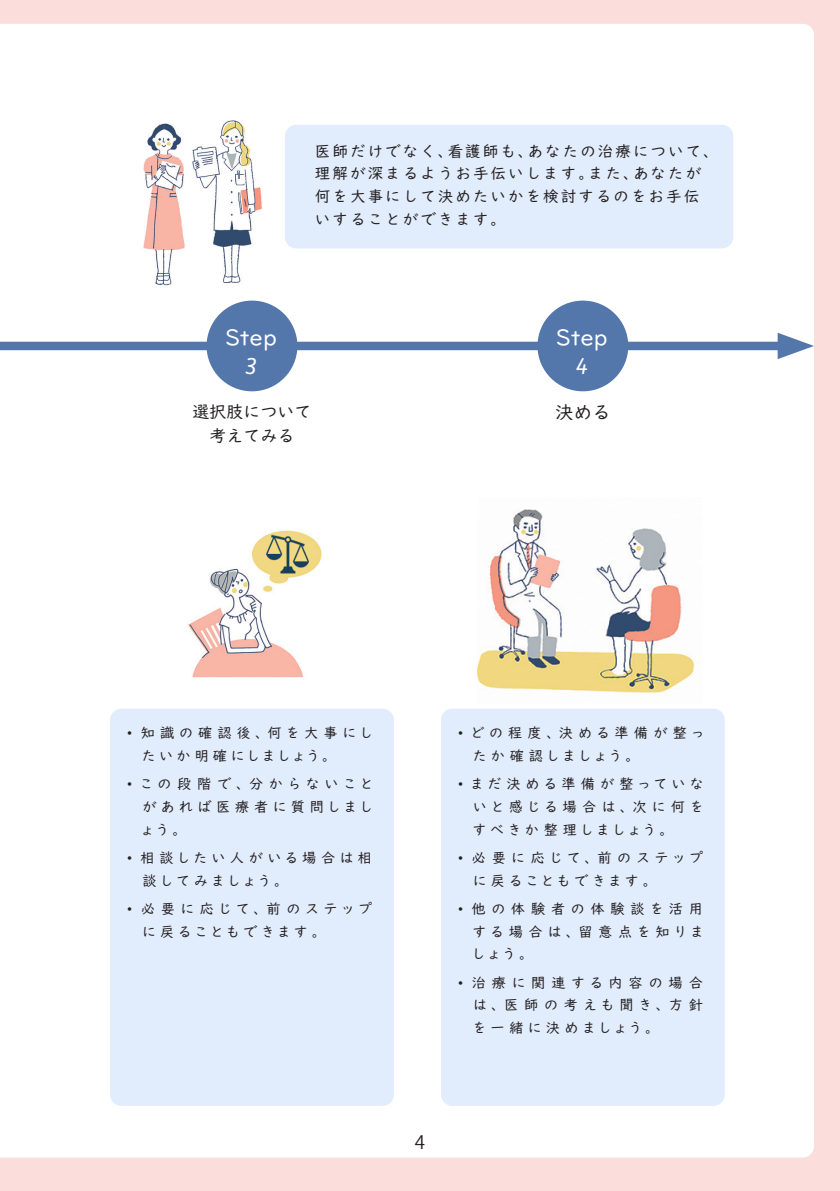
<style>
.page{position:relative;width:840px;height:1191px;background:#fff}
.page>*{position:absolute;margin:0;border:0;box-sizing:border-box;transform-origin:0 0}
.t1{font:22.6px "UD Digi Kyokasho Pro";color:#fff}
.t2{font:italic 22.6px "Moniker Basic";color:#fff}
.段落スタイル_1{font:18.4px "UD Digi Kyokasho Pro";color:#231f20}
.t3{font:18.4px "Koz Go Pr 6 N";color:#231f20}
.段落スタイル_1-2{font:17px "UD Digi Kyokasho Pro";color:#231f20}
.段落スタイル_6{font:15.6px/22.6px "UD Digi Kyokasho Pro";letter-spacing:.125em;color:#231f20}
.段落スタイル_6-2{font:14.2px/22.6px "UD Digi Kyokasho Pro";letter-spacing:.29em;color:#231f20;text-align:justify}
.段落スタイル_6-3{font:14.2px/22.6px "UD Digi Kyokasho Pro";letter-spacing:.245em;color:#231f20}
.段落スタイル_6-4{font:14.2px/22.6px "UD Digi Kyokasho Pro";letter-spacing:.315em;color:#231f20}
.段落スタイル_6-5{font:14.2px/22.6px "UD Digi Kyokasho Pro";letter-spacing:.225em;color:#231f20}
</style>
<div class="page">
<div style="left:0;top:0;width:839px;height:1191px;background:#fbdddb"></div>
<div style="left:0;top:24px;width:813px;height:1133px;background:#fff"></div>
<div style="left:110px;top:708px;width:283px;height:398px;background:#e1ecfc;border-radius:11px"></div>
<div style="left:441px;top:708px;width:283px;height:398px;background:#e1ecfc;border-radius:11px"></div>
<img style="left:137px;top:104px;width:127px;height:190px">
<div style="left:285px;top:125px;width:447px;height:123px;background:#e1ecfc;border-radius:11px"></div>
<img style="left:477px;top:497px;width:225px;height:206px">
<img style="left:170px;top:520px;width:164px;height:166px">
<img style="left:267px;top:532px;width:41px;height:43px">
<div style="left:0;top:342px;width:792px;height:8px;background:#5477ab"></div>
<svg style="left:777px;top:333px;width:36px;height:26px"></svg>
<div style="left:206px;top:300px;width:91px;height:91px;background:#5477ab;border-radius:50%"></div>
<div style="left:537px;top:300px;width:91px;height:91px;background:#5477ab;border-radius:50%"></div>
<p class="段落スタイル_6" style="left:315px;top:139px;width:415px">医師だけでなく、看護師も、あなたの治療について、　理解が深まるようお手伝いします。また、あなたが<br>何を大事にして決めたいかを検討するのをお手伝<br>いすることができます。</p>
<p class="t1" style="left:225px;top:318px;width:53px">Step</p>
<p class="t2" style="left:245px;top:351px;width:13px">3</p>
<p class="t1" style="left:555px;top:318px;width:53px">Step</p>
<p class="t2" style="left:575px;top:351px;width:13px">4</p>
<p class="段落スタイル_1-2" style="left:192px;top:397px;width:121px">選択肢について</p>
<p class="段落スタイル_1-2" style="left:209px;top:422px;width:87px">考えてみる</p>
<p class="段落スタイル_1" style="left:555px;top:397px;width:57px">決める</p>
<p class="段落スタイル_6-2" style="left:142px;top:721px;width:233px;text-indent:-15px">• 知識の確認後、何を大事にしたいか明確にしましょう。</p>
<p class="段落スタイル_6-2" style="left:140px;top:772px;width:234px;text-indent:-13px">• この段階で、分からないことがあれば医療者に質問しましょう。</p>
<p class="段落スタイル_6-5" style="left:142px;top:845px;width:231px;text-indent:-15px">• 相談したい人がいる場合は相談してみましょう。</p>
<p class="段落スタイル_6-3" style="left:142px;top:896px;width:231px;text-indent:-15px">• 必要に応じて、前のステップに戻ることもできます。</p>
<p class="段落スタイル_6-4" style="left:472px;top:721px;width:233px;text-indent:-15px">• どの程度、決める準備が整ったか確認しましょう。</p>
<p class="段落スタイル_6-2" style="left:472px;top:772px;width:233px;text-indent:-15px">• まだ決める準備が整っていないと感じる場合は、次に何をすべきか整理しましょう。</p>
<p class="段落スタイル_6-3" style="left:472px;top:845px;width:231px;text-indent:-15px">• 必要に応じて、前のステップに戻ることもできます。</p>
<p class="段落スタイル_6-2" style="left:471px;top:896px;width:234px;text-indent:-13px">• 他の体験者の体験談を活用する場合は、留意点を知りましょう。</p>
<p class="段落スタイル_6-2" style="left:472px;top:970px;width:232px;text-indent:-14px">• 治療に関連する内容の場合は、医師の考えも聞き、方針を一緒に決めましょう。</p>
<p class="t3" style="left:414px;top:1132px;width:12px">4</p>
</div>
